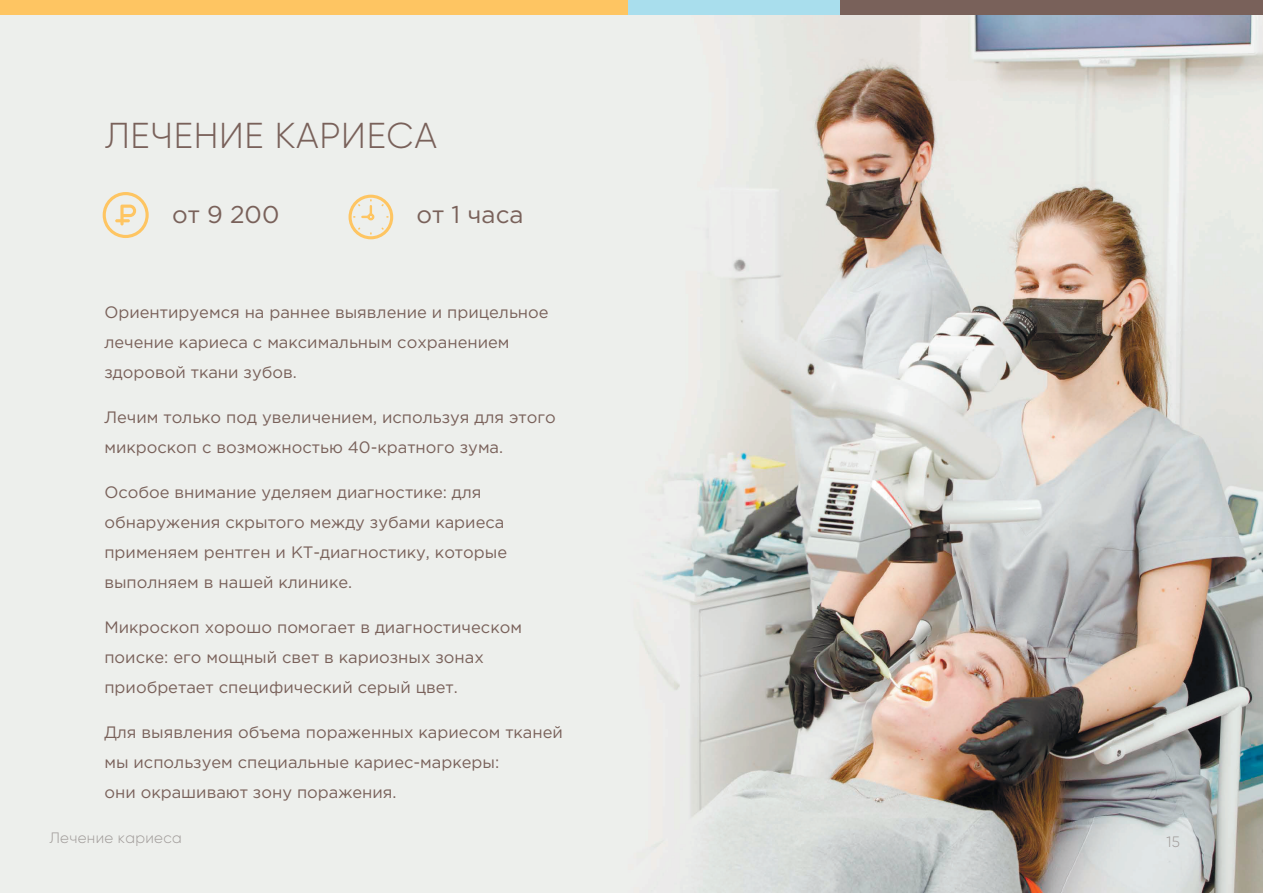
<style>
.page{position:relative;width:1263px;height:893px;background:#fff}
.page>*{position:absolute;margin:0;border:0;box-sizing:border-box;transform-origin:0 0}
.t1{font:300 36px "Gilroy";letter-spacing:.02em;color:#79615a}
.t2{font:24.3px "Gotham Pro";color:#79615a}
.t3{font:16.5px/30px "Gotham Pro";color:#79615a}
.t4{font:300 15px "Gilroy";letter-spacing:.02em;color:#a09b99}
</style>
<div class="page">
<img style="left:0;top:14px;width:1263px;height:879px">
<svg style="left:103px;top:192px;width:46px;height:46px;background:#f1e2c4"></svg>
<svg style="left:348px;top:195px;width:45px;height:44px;background:#f1e4c9"></svg>
<div style="left:0;top:0;width:628px;height:14px;background:#fec562"></div>
<div style="left:628px;top:0;width:212px;height:14px;background:#a9deed"></div>
<div style="left:840px;top:0;width:423px;height:14px;background:#79615a"></div>
<h1 class="t1" style="left:105px;top:114px;width:334px">ЛЕЧЕНИЕ КАРИЕСА</h1>
<h2 class="t2" style="left:172px;top:201px;width:109px">от 9 200</h2>
<h2 class="t2" style="left:416px;top:201px;width:109px">от 1 часа</h2>
<p class="t3" style="left:104px;top:297px;width:446px">Ориентируемся на раннее выявление и прицельное лечение кариеса с максимальным сохранением здоровой ткани зубов.</p>
<p class="t3" style="left:104px;top:402px;width:453px">Лечим только под увеличением, используя для этого микроскоп с возможностью 40-кратного зума.</p>
<p class="t3" style="left:104px;top:477px;width:404px">Особое внимание уделяем диагностике: для обнаружения скрытого между зубами кариеса применяем рентген и КТ-диагностику, которые выполняем в нашей клинике.</p>
<p class="t3" style="left:104px;top:612px;width:419px">Микроскоп хорошо помогает в диагностическом поиске: его мощный свет в кариозных зонах приобретает специфический серый цвет.</p>
<p class="t3" style="left:104px;top:717px;width:460px">Для выявления объема пораженных кариесом тканей мы используем специальные кариес-маркеры:<br>они окрашивают зону поражения.</p>
<p class="t4" style="left:49px;top:828px;width:134px">Лечение кариеса</p>
<p class="t4" style="left:1166px;top:832px;width:15px">15</p>
</div>
